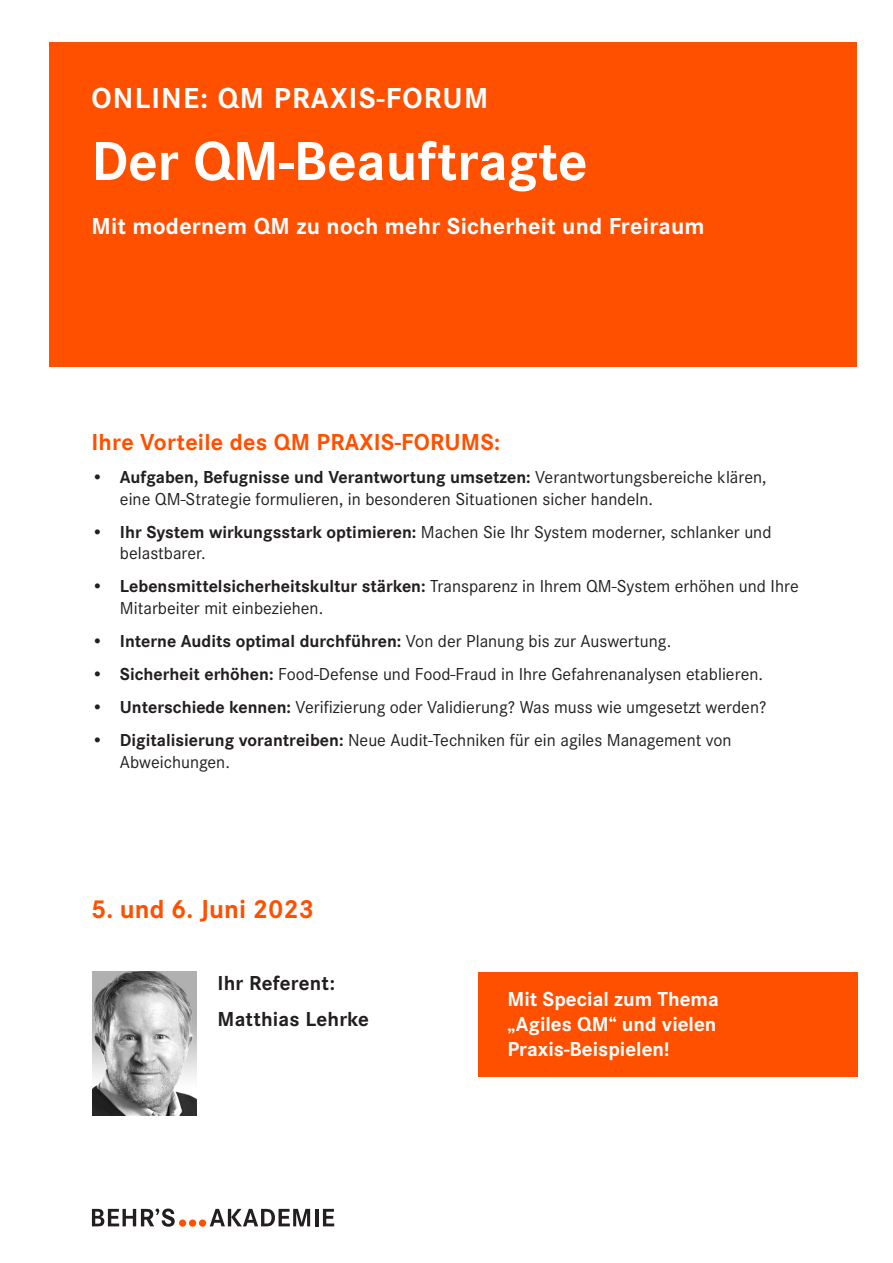
<style>
.page{position:relative;width:893px;height:1263px;background:#fff}
.page>*{position:absolute;margin:0;border:0;box-sizing:border-box;transform-origin:0 0}
.Cover___Titel___32pt{font:700 57px "Corporate S";color:#fff}
.Cover___Dachtitel_20{font:700 30px "Corporate S";letter-spacing:.04em;color:#fff}
.t1{font:700 27px "Corporate S";color:#ff5000}
.Cover___Untertitel{font:700 24px "Corporate S";letter-spacing:.01em;color:#fff}
.Cover_Aufzählung_Übe{font:700 24px "Corporate S";letter-spacing:.01em;color:#ff5000}
.t2{font:700 21px "Corporate S";color:#fff}
.Cover___Datum___18pt{font:700 21px "Corporate S";letter-spacing:.01em;color:#231f20}
.t3{font:18px/21.6px "Corporate S";color:#231f20}
.t4{font:700 18px "Corporate S";color:#231f20}
.s1{font-weight:400}
.s2{font-weight:700}
</style>
<div class="page">
<svg style="left:92px;top:1208px;width:83px;height:19px"></svg>
<div style="left:179px;top:1219px;width:7px;height:8px;background:#ff5000;border-radius:50%"></div>
<div style="left:189px;top:1219px;width:7px;height:8px;background:#ff5000;border-radius:50%"></div>
<div style="left:199px;top:1219px;width:7px;height:8px;background:#ff5000;border-radius:50%"></div>
<svg style="left:210px;top:1209px;width:100px;height:17px"></svg>
<hr style="left:315px;top:1209px;width:3px;height:17px;background:#231f20">
<svg style="left:323px;top:1209px;width:11px;height:17px"></svg>
<div style="left:49px;top:43px;width:808px;height:324px;background:#ff5000"></div>
<img style="left:92px;top:972px;width:104px;height:143px">
<div style="left:478px;top:972px;width:379px;height:105px;background:#ff5000"></div>
<p class="Cover___Dachtitel_20" style="left:91px;top:81px;width:398px">ONLINE: QM PRAXIS-FORUM</p>
<p class="Cover___Titel___32pt" style="left:91px;top:128px;width:497px">Der QM-Beauftragte</p>
<p class="Cover___Untertitel" style="left:91px;top:212px;width:615px">Mit modernem QM zu noch mehr Sicherheit und Freiraum</p>
<p class="Cover_Aufzählung_Übe" style="left:91px;top:428px;width:410px">Ihre Vorteile des QM PRAXIS-FORUMS:</p>
<p class="t4" style="left:91px;top:467px;width:677px"><span class="s1">•</span> Aufgaben, Befugnisse und Verantwortung umsetzen: <span class="s1">Verantwortungsbereiche klären,</span></p>
<p class="t3" style="left:120px;top:488px;width:535px">eine QM-Strategie formulieren, in besonderen Situationen sicher handeln.</p>
<p class="t3" style="left:91px;top:521px;width:682px"><span class="s2">• Ihr System wirkungsstark optimieren:</span> Machen Sie Ihr System moderner, schlanker und</p>
<p class="t3" style="left:120px;top:543px;width:87px">belastbarer.</p>
<p class="t3" style="left:120px;top:576px;width:680px;text-indent:-28px"><span class="s2">• Lebensmittelsicherheitskultur stärken:</span> Transparenz in Ihrem QM-System erhöhen und Ihre<br>Mitarbeiter mit einbeziehen.</p>
<p class="t4" style="left:91px;top:631px;width:581px">• Interne Audits optimal durchführen: <span class="s1">Von der Planung bis zur Auswertung.</span></p>
<p class="t3" style="left:91px;top:663px;width:673px"><span class="s2">• Sicherheit erhöhen:</span> Food-Defense und Food-Fraud in Ihre Gefahrenanalysen etablieren.</p>
<p class="t3" style="left:91px;top:696px;width:677px"><span class="s2">• Unterschiede kennen:</span> Verifizierung oder Validierung? Was muss wie umgesetzt werden?</p>
<p class="t3" style="left:91px;top:729px;width:642px"><span class="s2">• Digitalisierung vorantreiben:</span> Neue Audit-Techniken für ein agiles Management von</p>
<p class="t3" style="left:120px;top:751px;width:112px">Abweichungen.</p>
<p class="t1" style="left:91px;top:893px;width:225px">5. und 6. Juni 2023</p>
<p class="Cover___Datum___18pt" style="left:218px;top:971px;width:119px">Ihr Referent:</p>
<p class="Cover___Datum___18pt" style="left:218px;top:1007px;width:153px">Matthias Lehrke</p>
<p class="t2" style="left:507px;top:987px;width:213px">Mit Special zum Thema</p>
<p class="t2" style="left:507px;top:1012px;width:210px">„Agiles QM“ und vielen</p>
<p class="t2" style="left:507px;top:1037px;width:163px">Praxis-Beispielen!</p>
</div>
